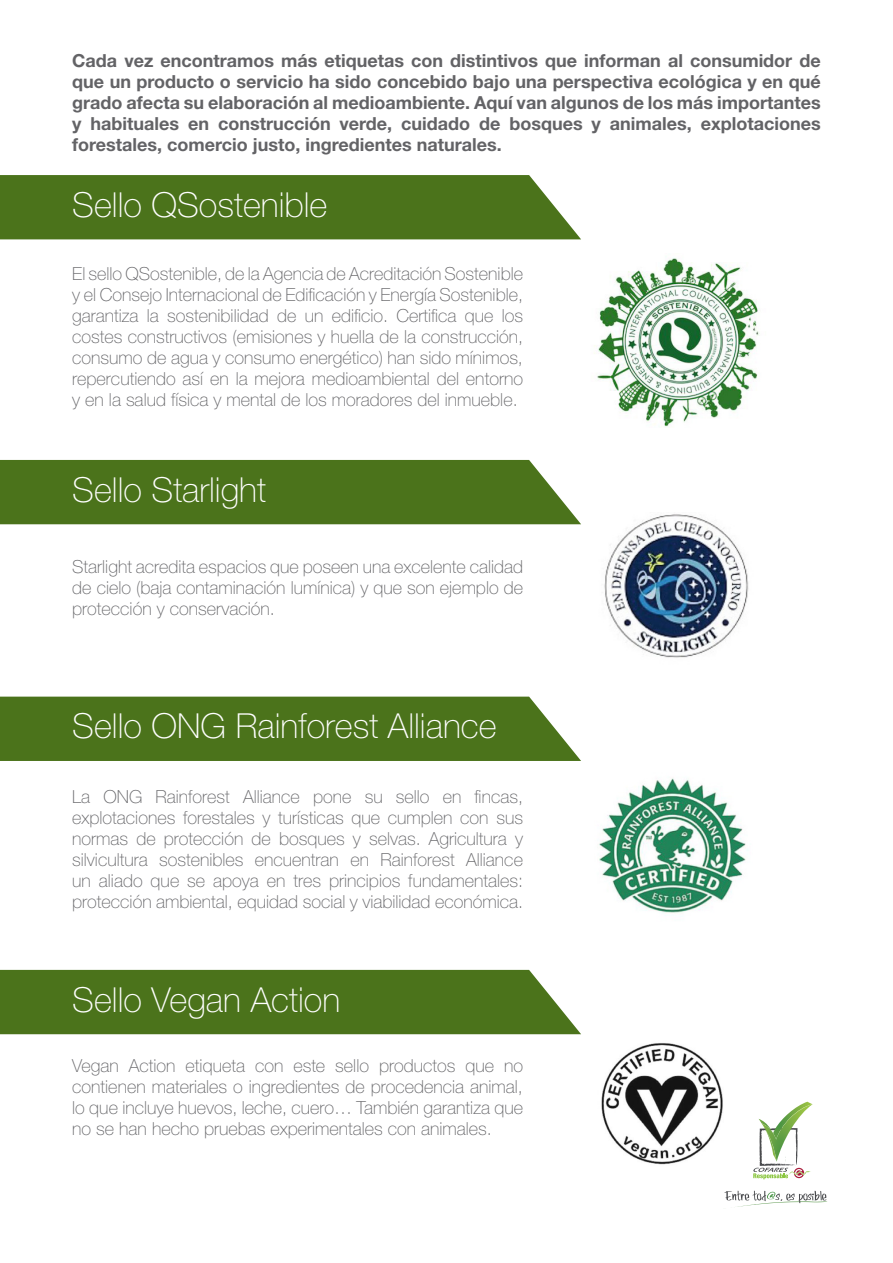
<style>
.page{position:relative;width:893px;height:1263px;background:#fff}
.page>*{position:absolute;margin:0;border:0;box-sizing:border-box;transform-origin:0 0}
.t1{font:100 34.5px "Helvetica Neue LT Std";color:#fff}
.t2{font:100 18px/21px "Helvetica Neue LT Std";color:#636366;text-align:justify}
.t3{font:700 18px/21px "Helvetica Neue LT Std";color:#636366;text-align:justify}
</style>
<div class="page">
<svg style="left:753px;top:1102px;width:60px;height:77px"></svg>
<svg style="left:724px;top:1191px;width:103px;height:16px"></svg>
<img style="left:599px;top:778px;width:149px;height:135px">
<img style="left:604px;top:514px;width:145px;height:144px">
<img style="left:594px;top:258px;width:166px;height:169px">
<div style="left:0;top:175px;width:581px;height:64px;background:#4b731b"></div>
<div style="left:0;top:460px;width:581px;height:64px;background:#4b731b"></div>
<div style="left:0;top:697px;width:581px;height:64px;background:#4b731b"></div>
<img style="left:601px;top:1043px;width:122px;height:122px">
<div style="left:0;top:970px;width:581px;height:64px;background:#4b731b"></div>
<p class="t3" style="left:72px;top:50px;width:750px">Cada vez encontramos más etiquetas con distintivos que informan al consumidor de que un producto o servicio ha sido concebido bajo una perspectiva ecológica y en qué grado afecta su elaboración al medioambiente. Aquí van algunos de los más importantes y habituales en construcción verde, cuidado de bosques y animales, explotaciones forestales, comercio justo, ingredientes naturales.</p>
<p class="t1" style="left:72px;top:185px;width:257px">Sello QSostenible</p>
<p class="t2" style="left:72px;top:263px;width:452px">El sello QSostenible, de la Agencia de Acreditación Sostenible y el Consejo Internacional de Edificación y Energía Sostenible, garantiza la sostenibilidad de un edificio. Certifica que los costes constructivos (emisiones y huella de la construcción, consumo de agua y consumo energético) han sido mínimos, repercutiendo así en la mejora medioambiental del entorno y en la salud física y mental de los moradores del inmueble.</p>
<p class="t1" style="left:72px;top:470px;width:195px">Sello Starlight</p>
<p class="t2" style="left:72px;top:556px;width:452px">Starlight acredita espacios que poseen una excelente calidad de cielo (baja contaminación lumínica) y que son ejemplo de protección y conservación.</p>
<p class="t1" style="left:72px;top:706px;width:426px">Sello ONG Rainforest Alliance</p>
<p class="t2" style="left:72px;top:786px;width:452px">La ONG Rainforest Alliance pone su sello en fincas, explotaciones forestales y turísticas que cumplen con sus normas de protección de bosques y selvas. Agricultura y silvicultura sostenibles encuentran en Rainforest Alliance un aliado que se apoya en tres principios fundamentales: protección ambiental, equidad social y viabilidad económica.</p>
<p class="t1" style="left:72px;top:980px;width:269px">Sello Vegan Action</p>
<p class="t2" style="left:72px;top:1055px;width:452px">Vegan Action etiqueta con este sello productos que no contienen materiales o ingredientes de procedencia animal, lo que incluye huevos, leche, cuero… También garantiza que no se han hecho pruebas experimentales con animales.</p>
</div>
